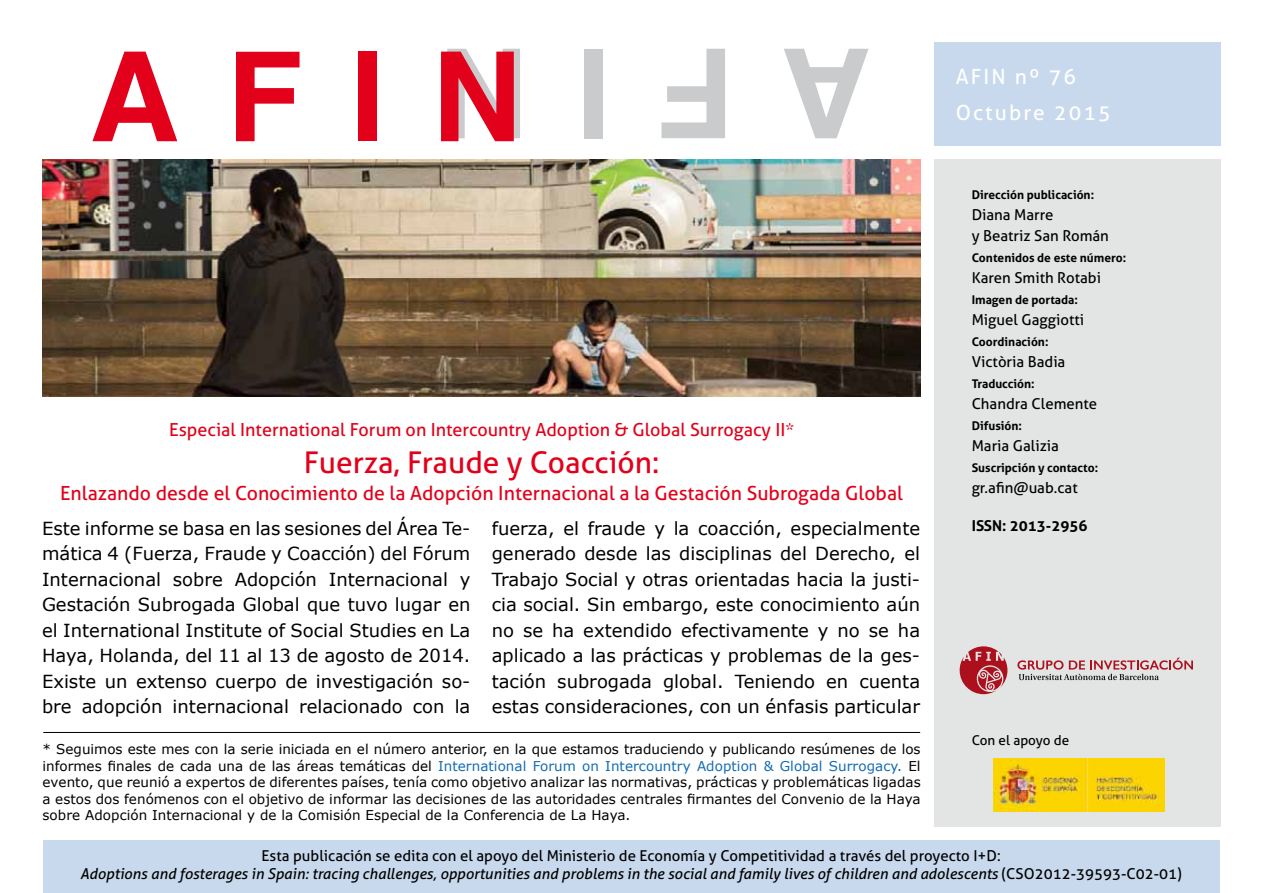
<style>
.page{position:relative;width:1263px;height:893px;background:#fff}
.page>*{position:absolute;margin:0;border:0;box-sizing:border-box;transform-origin:0 0}
.t1{font:700 124.5px "Helvetica";color:#c9cbcc}
.t2{font:700 124.5px "Helvetica";color:#e2001a}
.t3{font:30px "Aller";color:#e2001a}
.t4{font:21px/36px "Aller";letter-spacing:.1em;color:#fff}
.t5{font:19.5px "Aller";color:#e2001a}
.t6{font:18px/25.5px "Verdana";color:#000;text-align:justify}
.t7{font:18px "Aller";color:#e2001a}
.t8{font:italic 15px/18px "Aller";color:#000;text-align:center}
.t9{font:15px/21px "Aller";color:#000}
.t10{font:700 15px "Aller";color:#000}
.t11{font:13.5px/16.5px "Verdana";letter-spacing:.005em;color:#000;text-align:justify}
.t12{font:13.5px "Aller";color:#000}
.t13{font:700 12px "Aller";color:#000}
.s1{color:#136cb2}
.s2{color:#144fae}
.s3{font-style:normal}
</style>
<div class="page">
<div style="left:43px;top:840px;width:1177px;height:53px;background:#c8d9ee"></div>
<div style="left:934px;top:159px;width:286px;height:668px;background:#e3e4e4"></div>
<div style="left:934px;top:43px;width:286px;height:103px;background:#c8d9ee"></div>
<img style="left:993px;top:759px;width:172px;height:53px">
<svg style="left:960px;top:646px;width:47px;height:48px"></svg>
<svg style="left:1017px;top:658px;width:176px;height:22px"></svg>
<img style="left:42px;top:159px;width:878px;height:238px">
<hr style="left:43px;top:732px;width:877px;height:1px;background:#000">
<h1 class="t1" style="left:872px;top:193px;width:434px;rotate:-180deg">AFIN</h1>
<h1 class="t2" style="left:89px;top:-3px;width:434px">AFIN</h1>
<p class="t7" style="left:169px;top:418px;width:627px">Especial International Forum on Intercountry Adoption &amp; Global Surrogacy II*</p>
<h2 class="t3" style="left:304px;top:444px;width:357px">Fuerza, Fraude y Coacción:</h2>
<p class="t5" style="left:60px;top:481px;width:844px">Enlazando desde el Conocimiento de la Adopción Internacional a la Gestación Subrogada Global</p>
<p class="t6" style="left:42px;top:515px;width:430px">Este informe se basa en las sesiones del Área Te&shy;mática 4 (Fuerza, Fraude y Coacción) del Fórum Internacional sobre Adopción Internacional y Gestación Subrogada Global que tuvo lugar en el International Institute of Social Studies en La Haya, Holanda, del 11 al 13 de agosto de 2014.<br>Existe un extenso cuerpo de investigación so&shy;bre adopción internacional relacionado con la</p>
<p class="t6" style="left:492px;top:515px;width:430px">fuerza, el fraude y la coacción, especialmente generado desde las disciplinas del Derecho, el Trabajo Social y otras orientadas hacia la justi&shy;cia social. Sin embargo, este conocimiento aún no se ha extendido efectivamente y no se ha aplicado a las prácticas y problemas de la ges&shy;tación subrogada global. Teniendo en cuenta estas consideraciones, con un énfasis particular</p>
<p class="t11" style="left:43px;top:741px;width:880px">* Seguimos este mes con la serie iniciada en el número anterior, en la que estamos traduciendo y publicando resúmenes de los informes finales de cada una de las áreas temáticas del <span class="s1">International Forum on Intercountry Adoption &amp; Global Surrogacy</span><span class="s2">.</span> El evento, que reunió a expertos de diferentes países, tenía como objetivo analizar las normativas, prácticas y problemáticas ligadas a estos dos fenómenos con el objetivo de informar las decisiones de las autoridades centrales firmantes del Convenio de la Haya sobre Adopción Internacional y de la Comisión Especial de la Conferencia de La Haya.</p>
<p class="t4" style="left:956px;top:59px;width:156px">AFIN nº 76<br>Octubre 2015</p>
<p class="t13" style="left:972px;top:187px;width:124px">Dirección publicación:</p>
<p class="t9" style="left:972px;top:204px;width:139px">Diana Marre<br>y Beatriz San Román</p>
<p class="t13" style="left:972px;top:250px;width:156px">Contenidos de este número:</p>
<p class="t9" style="left:972px;top:267px;width:131px">Karen Smith Rotabi</p>
<p class="t13" style="left:972px;top:292px;width:108px">Imagen de portada:</p>
<p class="t9" style="left:972px;top:309px;width:114px">Miguel Gaggiotti</p>
<p class="t13" style="left:972px;top:334px;width:78px">Coordinación:</p>
<p class="t9" style="left:972px;top:351px;width:95px">Victòria Badia</p>
<p class="t13" style="left:972px;top:376px;width:64px">Traducción:</p>
<p class="t9" style="left:972px;top:393px;width:127px">Chandra Clemente</p>
<p class="t13" style="left:972px;top:418px;width:52px">Difusión:</p>
<p class="t9" style="left:972px;top:435px;width:89px">Maria Galizia</p>
<p class="t13" style="left:972px;top:460px;width:128px">Suscripción y contacto:</p>
<p class="t9" style="left:972px;top:477px;width:108px">gr.afin@uab.cat</p>
<p class="t10" style="left:972px;top:516px;width:117px">ISSN: 2013-2956</p>
<p class="t12" style="left:972px;top:732px;width:99px">Con el apoyo de</p>
<p class="t8" style="left:80px;top:847px;width:1103px"><span class="s3">Esta publicación se edita con el apoyo del Ministerio de Economía y Competitividad a través del proyecto I+D:<br></span>Adoptions and fosterages in Spain: tracing challenges, opportunities and problems in the social and family lives of children and adolescents <span class="s3">(CSO2012-39593-C02-01)</span></p>
</div>
